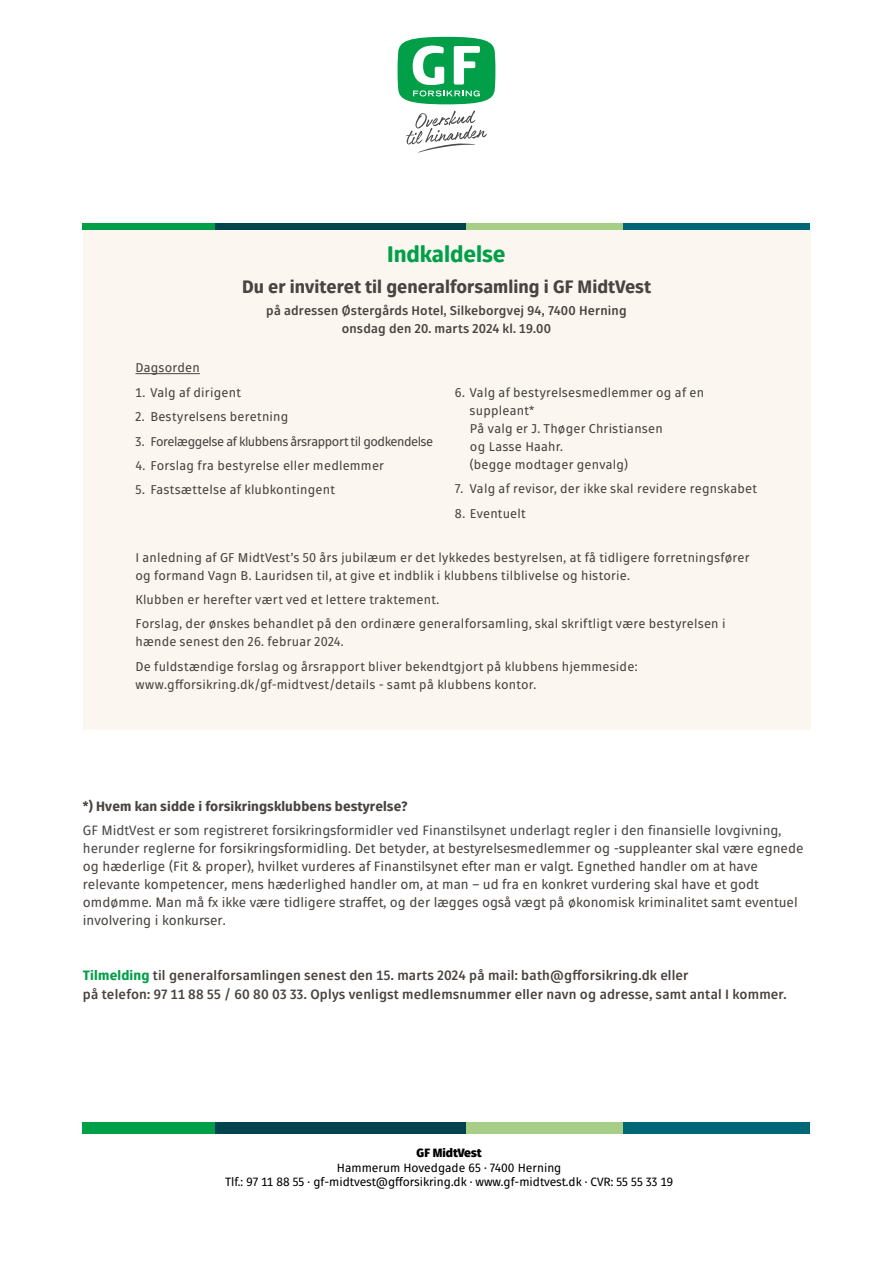
<style>
.page{position:relative;width:893px;height:1263px;background:#fff}
.page>*{position:absolute;margin:0;border:0;box-sizing:border-box;transform-origin:0 0}
.t1{font:800 22.5px "Fuse V.2 Display";letter-spacing:-.005em;color:#009f48}
.t2{font:800 18px "Fuse V.2 Display";color:#494441}
.t3{font:13.5px/18px "Fuse V.2 Display";color:#494441}
.t4{font:700 13.5px/19.5px "Fuse V.2 Display";letter-spacing:.01em;color:#494441}
.t5{font:13.5px/23.7px "Fuse V.2 Display";color:#4a4a49}
.t6{font:12.75px/18px "Fuse V.2 Display";letter-spacing:.015em;color:#494441}
.t7{font:700 12.75px/18px "Fuse V.2 Display";letter-spacing:.015em;color:#494441;text-align:center}
.t8{font:12.75px "Fuse V.2 Display";letter-spacing:-.035em;color:#494441}
.t9{font:12px "Fuse V.2 Display";color:#000}
.t10{font:900 12px "Fuse V.2 Display";color:#000}
.s1{font-weight:800;color:#494441}
.s2{color:#4a4a49}
.s3{font-weight:800;color:#009f48}
</style>
<div class="page">
<svg style="left:398px;top:37px;width:97px;height:67px"></svg>
<svg style="left:406px;top:111px;width:81px;height:42px"></svg>
<div style="left:83px;top:226px;width:727px;height:504px;background:#fbf6ef"></div>
<hr style="left:135px;top:373px;width:65px;height:1px;background:#494441">
<div style="left:83px;top:223px;width:151px;height:7px;background:#009f48"></div>
<div style="left:452px;top:223px;width:186px;height:7px;background:#a6ce87"></div>
<div style="left:623px;top:223px;width:187px;height:7px;background:#006777"></div>
<div style="left:215px;top:223px;width:251px;height:7px;background:#00454e"></div>
<div style="left:83px;top:1123px;width:151px;height:11px;background:#009f48"></div>
<div style="left:452px;top:1123px;width:186px;height:11px;background:#a6ce87"></div>
<div style="left:623px;top:1123px;width:187px;height:11px;background:#006777"></div>
<div style="left:215px;top:1123px;width:251px;height:11px;background:#00454e"></div>
<p class="t1" style="left:387px;top:240px;width:120px">Indkaldelse</p>
<p class="t2" style="left:242px;top:275px;width:410px">Du er inviteret til generalforsamling i GF MidtVest</p>
<p class="t7" style="left:266px;top:302px;width:362px">på adressen Østergårds Hotel, Silkeborgvej 94, 7400 Herning onsdag den 20. marts 2024 kl. 19.00</p>
<p class="t6" style="left:135px;top:359px;width:66px">Dagsorden</p>
<p class="t6" style="left:135px;top:383px;width:107px">1. Valg af dirigent</p>
<p class="t6" style="left:135px;top:408px;width:154px">2. Bestyrelsens beretning</p>
<p class="t8" style="left:135px;top:433px;width:299px">3. Forelæggelse af klubbens årsrapport til godkendelse</p>
<p class="t6" style="left:135px;top:457px;width:250px">4. Forslag fra bestyrelse eller medlemmer</p>
<p class="t6" style="left:135px;top:481px;width:201px">5. Fastsættelse af klubkontingent</p>
<p class="t6" style="left:470px;top:383px;width:236px;text-indent:-15px">6. Valg af bestyrelsesmedlemmer og af en suppleant*<br>På valg er J. Thøger Christiansen<br>og Lasse Haahr.<br>(begge modtager genvalg)</p>
<p class="t6" style="left:455px;top:480px;width:303px">7. Valg af revisor, der ikke skal revidere regnskabet</p>
<p class="t6" style="left:455px;top:504px;width:72px">8. Eventuelt</p>
<p class="t6" style="left:135px;top:548px;width:616px">I anledning af GF MidtVest’s 50 års jubilæum er det lykkedes bestyrelsen, at få tidligere forretningsfører og formand Vagn B. Lauridsen til, at give et indblik i klubbens tilblivelse og historie.</p>
<p class="t6" style="left:135px;top:587px;width:592px;line-height:24.5px">Klubben er herefter vært ved et lettere traktement.<br>Forslag, der ønskes behandlet på den ordinære generalforsamling, skal skriftligt være bestyrelsen i</p>
<p class="t6" style="left:135px;top:630px;width:503px;line-height:24.5px">hænde senest den 26. februar 2024.<br>De fuldstændige forslag og årsrapport bliver bekendtgjort på klubbens hjemmeside:</p>
<p class="t6" style="left:135px;top:675px;width:402px">www.gfforsikring.dk/gf-midtvest/details - samt på klubbens kontor.</p>
<p class="t5" style="left:83px;top:794px;width:700px"><span class="s1">*) Hvem kan sidde i forsikringsklubbens bestyrelse?<br></span>GF MidtVest er som registreret forsikringsformidler ved Finanstilsynet underlagt regler i den finansielle lovgivning,</p>
<p class="t3" style="left:83px;top:839px;width:722px"><span class="s2">her under reg</span>lerne for forsikringsformidling. Det betyder, at bestyrelsesmedlemmer og -suppleanter skal være egnede og hæderlige (Fit &amp; proper), hvilket vurderes af Finanstilsynet efter man er valgt. Egnethed handler om at have relevante kompetencer, mens hæderlighed handler om, at man – ud fra en konkret vurdering skal have et godt omdømme. Man må fx ikke være tidligere straffet, og der lægges også vægt på økonomisk kriminalitet samt eventuel involvering i konkurser.</p>
<p class="t4" style="left:83px;top:965px;width:705px"><span class="s3">Tilmelding</span> til generalforsamlingen senest den 15. marts 2024 på mail: bath@gfforsikring.dk eller<br>på telefon: 97 11 88 55 / 60 80 03 33. Oplys venligst medlemsnummer eller navn og adresse, samt antal I kommer<span class="s2">.</span></p>
<p class="t10" style="left:417px;top:1145px;width:67px">GF MidtVest</p>
<p class="t9" style="left:337px;top:1160px;width:226px">Hammerum Hovedgade 65 · 7400 Herning</p>
<p class="t9" style="left:225px;top:1174px;width:450px">Tlf.: 97 11 88 55 · gf-midtvest@gfforsikring.dk · www.gf-midtvest.dk · CVR: 55 55 33 19</p>
</div>
